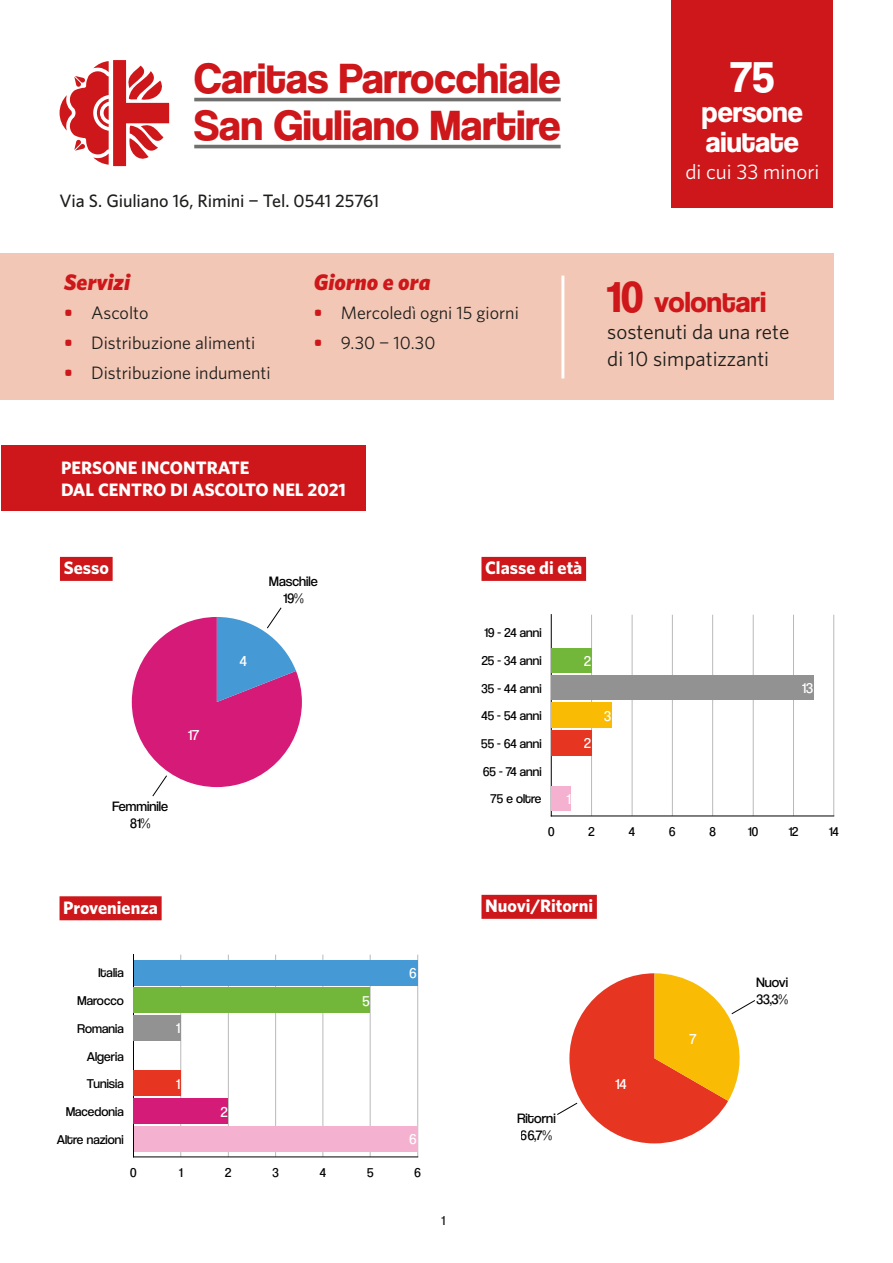
<style>
.page{position:relative;width:893px;height:1263px;background:#fff}
.page>*{position:absolute;margin:0;border:0;box-sizing:border-box;transform-origin:0 0}
.t1{font:700 45px "Coolvetica Rg";color:#fff}
.t2{font:700 43.95px/47px "Coolvetica Rg";color:#cd171a}
.t3{font:700 30px/30px "Coolvetica Rg";color:#fff}
.t4{font:700 30px "Coolvetica Rg";color:#cd171a}
.t5{font:italic 900 22.5px "Whitney";color:#cd171a}
.t6{font:21px/27px "Whitney";color:#1d1d1b}
.t7{font:21px "Whitney";color:#fff}
.t8{font:18px "Whitney";color:#1d1d1b}
.t9{font:700 18px/21.6px "Whitney";color:#fff}
.t10{font:500 18px "Whitney";letter-spacing:-.005em;color:#1d1d1b}
.t11{font:15px "Coolvetica Bk";color:#fff}
.t12{font:14.7px "Coolvetica Bk";color:#fff}
.t13{font:14.1px/17px "Coolvetica Bk";color:#020203}
.t14{font:13.5px "Coolvetica Bk";color:#1d1d1b}
.t15{font:13.35px/27.8px "Coolvetica Bk";color:#020203;text-align:right}
.t16{font:13.2px/27.6px "Coolvetica Bk";color:#020203;text-align:right}
.s1{font-weight:700;color:#cd171a}
.s2{font-size:45px}
</style>
<div class="page">
<svg style="left:557px;top:973px;width:198px;height:170px"></svg>
<svg style="left:132px;top:608px;width:170px;height:188px"></svg>
<svg style="left:60px;top:60px;width:109px;height:106px"></svg>
<div style="left:672px;top:0;width:161px;height:207px;background:#cd171a"></div>
<div style="left:1px;top:445px;width:365px;height:66px;background:#cd171a"></div>
<div style="left:60px;top:557px;width:53px;height:24px;background:#cd171a"></div>
<div style="left:481px;top:895px;width:116px;height:24px;background:#cd171a"></div>
<div style="left:481px;top:557px;width:105px;height:24px;background:#cd171a"></div>
<div style="left:60px;top:896px;width:102px;height:24px;background:#cd171a"></div>
<hr style="left:591px;top:615px;width:1px;height:201px;background:#b9b9b9">
<hr style="left:632px;top:615px;width:1px;height:201px;background:#b9b9b9">
<hr style="left:672px;top:615px;width:1px;height:201px;background:#b9b9b9">
<hr style="left:712px;top:615px;width:1px;height:201px;background:#b9b9b9">
<hr style="left:753px;top:615px;width:1px;height:201px;background:#b9b9b9">
<hr style="left:793px;top:615px;width:1px;height:201px;background:#b9b9b9">
<hr style="left:833px;top:615px;width:1px;height:201px;background:#b9b9b9">
<hr style="left:551px;top:615px;width:1px;height:201px;background:#020203">
<hr style="left:551px;top:816px;width:283px;height:1px;background:#020203">
<div style="left:551px;top:785px;width:20px;height:25px;background:#f5b1d0"></div>
<div style="left:551px;top:730px;width:41px;height:25px;background:#e63520"></div>
<div style="left:551px;top:703px;width:61px;height:25px;background:#f9bb04"></div>
<div style="left:551px;top:675px;width:263px;height:25px;background:#929292"></div>
<div style="left:551px;top:648px;width:41px;height:25px;background:#72b739"></div>
<hr style="left:181px;top:955px;width:1px;height:202px;background:#b9b9b9">
<hr style="left:228px;top:955px;width:1px;height:202px;background:#b9b9b9">
<hr style="left:275px;top:955px;width:1px;height:202px;background:#b9b9b9">
<hr style="left:323px;top:955px;width:1px;height:202px;background:#b9b9b9">
<hr style="left:370px;top:955px;width:1px;height:202px;background:#b9b9b9">
<hr style="left:417px;top:955px;width:1px;height:202px;background:#b9b9b9">
<hr style="left:133px;top:954px;width:1px;height:203px;background:#020203">
<hr style="left:133px;top:1157px;width:285px;height:1px;background:#020203">
<div style="left:134px;top:1126px;width:284px;height:25px;background:#f5b1d0"></div>
<div style="left:134px;top:1098px;width:94px;height:26px;background:#d41b78"></div>
<div style="left:134px;top:1071px;width:47px;height:25px;background:#e63520"></div>
<div style="left:134px;top:1015px;width:47px;height:26px;background:#929292"></div>
<div style="left:134px;top:988px;width:236px;height:25px;background:#72b739"></div>
<div style="left:134px;top:960px;width:284px;height:25px;background:#4599d4"></div>
<div style="left:0;top:253px;width:833px;height:147px;background:#f3c7b5"></div>
<hr style="left:561px;top:276px;width:3px;height:102px;background:#fff">
<hr style="left:194px;top:98px;width:367px;height:3px;background:#70706f">
<hr style="left:194px;top:145px;width:367px;height:3px;background:#70706f">
<h2 class="t2" style="left:194px;top:55px;width:368px">Caritas Parrocchiale<br>San Giuliano Martire</h2>
<p class="t10" style="left:60px;top:190px;width:321px">Via S. Giuliano 16, Rimini ¬ Tel. 0541 25761</p>
<p class="t5" style="left:64px;top:268px;width:68px">Servizi</p>
<p class="t8" style="left:64px;top:303px;width:86px"><span class="s1">•</span> Ascolto</p>
<p class="t8" style="left:64px;top:332px;width:193px"><span class="s1">•</span> Distribuzione alimenti</p>
<p class="t8" style="left:64px;top:362px;width:208px"><span class="s1">•</span> Distribuzione indumenti</p>
<p class="t5" style="left:314px;top:268px;width:118px">Giorno e ora</p>
<p class="t8" style="left:314px;top:303px;width:207px"><span class="s1">•</span> Mercoledì ogni 15 giorni</p>
<p class="t8" style="left:314px;top:332px;width:123px"><span class="s1">•</span> 9.30 ¬ 10.30</p>
<h1 class="t1" style="left:730px;top:51px;width:45px">75</h1>
<h3 class="t3" style="left:702px;top:97px;width:102px">persone aiutate</h3>
<p class="t7" style="left:685px;top:160px;width:136px">di cui 33 minori</p>
<h3 class="t4" style="left:607px;top:284px;width:160px"><span class="s2">10</span> volontari</h3>
<p class="t6" style="left:607px;top:318px;width:184px">sostenuti da una rete di 10 simpatizzanti</p>
<p class="t9" style="left:61px;top:457px;width:286px">PERSONE INCONTRATE<br>DAL CENTRO DI ASCOLTO NEL 2021</p>
<p class="t9" style="left:64px;top:556px;width:47px">Sesso</p>
<p class="t13" style="left:269px;top:573px;width:50px;text-align:center">Maschile<br>19%</p>
<p class="t9" style="left:485px;top:556px;width:99px">Classe di età</p>
<p class="t11" style="left:188px;top:726px;width:13px">17</p>
<p class="t13" style="left:112px;top:798px;width:57px;text-align:center">Femminile<br>81%</p>
<p class="t11" style="left:240px;top:652px;width:9px">4</p>
<p class="t9" style="left:63px;top:896px;width:96px">Provenienza</p>
<p class="t15" style="left:57px;top:959px;width:69px">Italia<br>Marocco<br>Romania<br>Algeria<br>Tunisia<br>Macedonia<br>Altre nazioni</p>
<p class="t12" style="left:176px;top:1020px;width:5px">1</p>
<p class="t12" style="left:176px;top:1075px;width:5px">1</p>
<p class="t12" style="left:221px;top:1103px;width:8px">2</p>
<p class="t12" style="left:362px;top:992px;width:9px">5</p>
<p class="t12" style="left:410px;top:964px;width:9px">6</p>
<p class="t12" style="left:410px;top:1131px;width:9px">6</p>
<p class="t15" style="left:130px;top:1159px;width:8px">0</p>
<p class="t15" style="left:179px;top:1159px;width:5px">1</p>
<p class="t15" style="left:225px;top:1159px;width:8px">2</p>
<p class="t15" style="left:272px;top:1159px;width:8px">3</p>
<p class="t15" style="left:320px;top:1159px;width:8px">4</p>
<p class="t15" style="left:367px;top:1159px;width:8px">5</p>
<p class="t15" style="left:414px;top:1159px;width:8px">6</p>
<p class="t14" style="left:441px;top:1212px;width:5px">1</p>
<p class="t16" style="left:481px;top:619px;width:62px">19 - 24 anni<br>25 - 34 anni<br>35 - 44 anni<br>45 - 54 anni<br>55 - 64 anni<br>65 - 74 anni<br>75 e oltre</p>
<p class="t12" style="left:584px;top:652px;width:8px">2</p>
<p class="t12" style="left:584px;top:735px;width:8px">2</p>
<p class="t12" style="left:604px;top:707px;width:8px">3</p>
<p class="t12" style="left:567px;top:790px;width:5px">1</p>
<p class="t12" style="left:802px;top:680px;width:12px">13</p>
<p class="t16" style="left:548px;top:818px;width:8px">0</p>
<p class="t16" style="left:589px;top:818px;width:8px">2</p>
<p class="t16" style="left:629px;top:818px;width:8px">4</p>
<p class="t16" style="left:669px;top:818px;width:8px">6</p>
<p class="t16" style="left:709px;top:818px;width:8px">8</p>
<p class="t16" style="left:748px;top:818px;width:11px">10</p>
<p class="t16" style="left:789px;top:818px;width:11px">12</p>
<p class="t16" style="left:829px;top:818px;width:11px">14</p>
<p class="t9" style="left:485px;top:894px;width:109px">Nuovi/Ritorni</p>
<p class="t13" style="left:517px;top:1110px;width:40px">Ritorni<br>66,7%</p>
<p class="t11" style="left:615px;top:1075px;width:13px">14</p>
<p class="t11" style="left:689px;top:1030px;width:9px">7</p>
<p class="t13" style="left:756px;top:974px;width:33px">Nuovi<br>33,3%</p>
</div>
